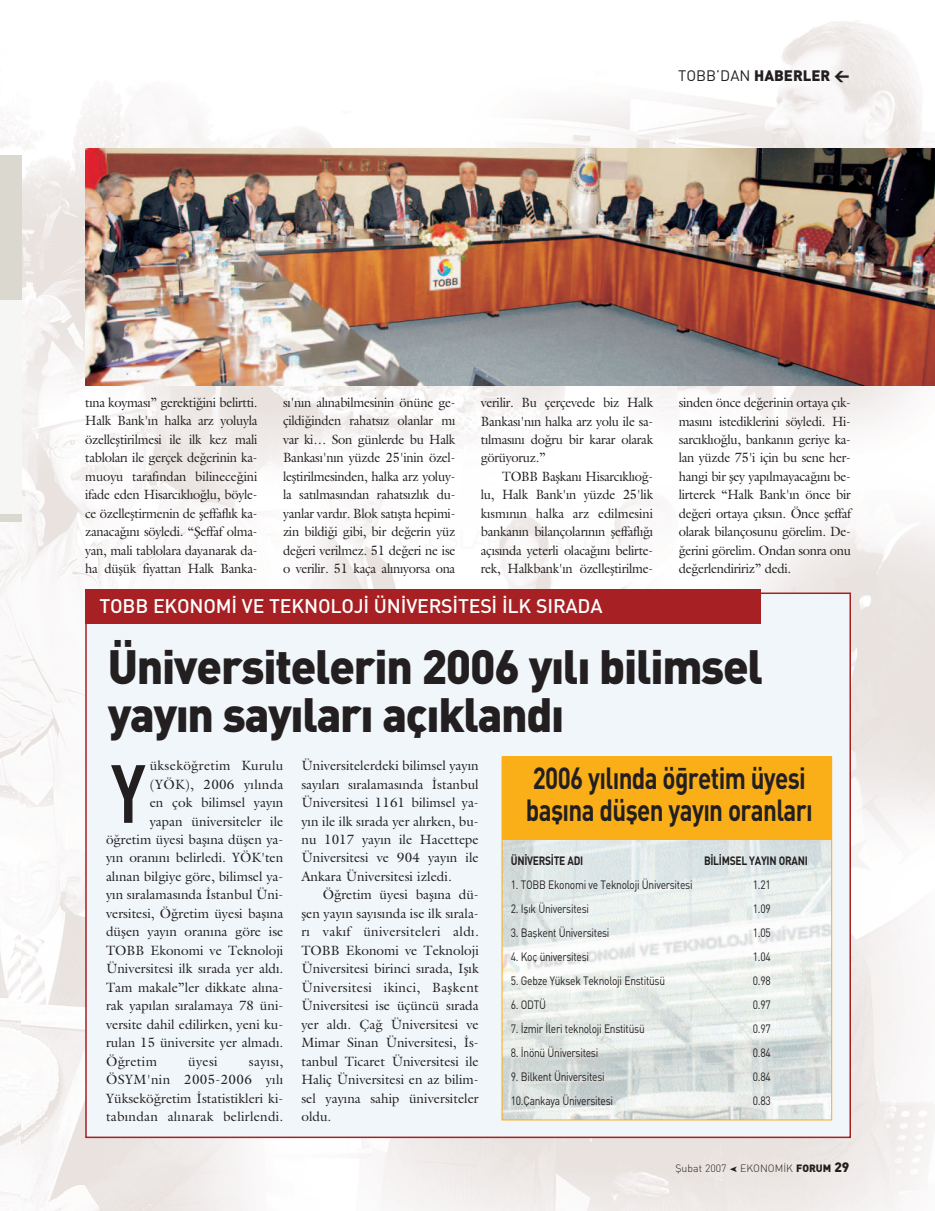
<style>
.page{position:relative;width:935px;height:1211px;background:#fff}
.page>*{position:absolute;margin:0;border:0;box-sizing:border-box;transform-origin:0 0}
.t1{font:81px "DINT Bold";color:#231f20;scale:.75 1}
.t2{font:47.55px/48.8px "DINT Black";letter-spacing:-.03em;color:#231f20}
.t3{font:700 30.15px "DI Nbek";letter-spacing:-.025em;color:#231f20;scale:.8 1}
.t4{font:19.5px "DINT Medium";letter-spacing:-.01em;color:#fff}
.t5{font:15px "DINT Black";color:#231f20}
.t6{font:13.5px/18.5px "Galliard Turk";color:#231f20;text-align:justify;scale:.96 1}
.t7{font:13.5px/18.5px "Galliard Turk";color:#231f20;text-align:justify}
.t8{font:13.5px "Galliard Turk";letter-spacing:.02em;color:#231f20}
.t9{font:12px "DINT";letter-spacing:-.025em;color:#231f20;scale:.85 1}
.t10{font:700 12px "DI Nbek";letter-spacing:-.025em;color:#231f20;scale:.85 1}
.t11{font:10.5px "DINT Light";color:#231f20}
.s1{font-family:"DINT"}
.s2{font-family:"DINT Black"}
.s3{font-family:"DINT Black";font-size:13.5px}
</style>
<div class="page">
<img style="left:0;top:127px;width:21px;height:1070px">
<img style="left:21px;top:21px;width:913px;height:1189px">
<img style="left:85px;top:149px;width:849px;height:236px">
<div style="left:86px;top:593px;width:764px;height:544px;background:#f0f6f9"></div>
<div style="left:0;top:155px;width:21px;height:366px;background:#dbd8d0"></div>
<div style="left:0;top:300px;width:21px;height:213px;background:#f6f6f4"></div>
<div style="left:85px;top:589px;width:675px;height:35px;background:#a72023"></div>
<img style="left:503px;top:839px;width:327px;height:279px">
<div style="left:502px;top:756px;width:329px;height:83px;background:#faaf18"></div>
<p class="t5" style="left:678px;top:70px;width:173px"><span class="s1">TOBB’DAN</span> HABERLER &lt;</p>
<p class="t6" style="left:85px;top:394px;width:181px">t›na koymas›” gerekti¤ini belirtti.<br>Halk Bank'›n halka arz yoluyla özellefltirilmesi ile ilk kez mali tablolar› ile gerçek de¤erinin ka&shy;muoyu taraf›ndan bilinece¤ini ifade eden Hisarc›kl›o¤lu, böyle&shy;ce özellefltirmenin de fleffafl›k ka&shy;zanaca¤›n› söyledi. “fieffaf olma&shy;yan, mali tablolara dayanarak da&shy;ha düflük fiyattan Halk Banka-</p>
<p class="t6" style="left:283px;top:394px;width:181px">s›'n›n al›nabilmesinin önüne ge&shy;çildi¤inden rahats›z olanlar m› var ki… Son günlerde bu Halk Bankas›'n›n yüzde 25'inin özel&shy;lefltirilmesinden, halka arz yoluy&shy;la sat›lmas›ndan rahats›zl›k du&shy;yanlar vard›r. Blok sat›flta hepimi&shy;zin bildi¤i gibi, bir de¤erin yüz de¤eri verilmez. 51 de¤eri ne ise o verilir. 51 kaça al›n›yorsa ona</p>
<p class="t6" style="left:481px;top:394px;width:181px">verilir. Bu çerçevede biz Halk Bankas›'n›n halka arz yolu ile sa&shy;t›lmas›n› do¤ru bir karar olarak görüyoruz.”</p>
<p class="t6" style="left:481px;top:468px;width:181px;text-indent:21px">TOBB Baflkan› Hisarc›kl›o¤- lu, Halk Bank'›n yüzde 25'lik k›sm›n›n halka arz edilmesini bankan›n bilançolar›n›n fleffafl›¤› aç›s›nda yeterli olaca¤›n› belirte&shy;rek, Halkbank'›n özellefltirilme-</p>
<h3 class="t4" style="left:99px;top:599px;width:504px">TOBB EKONOM‹ VE TEKNOLOJ‹ ÜN‹VERS‹TES‹ ‹LK SIRADA</h3>
<p class="t6" style="left:678px;top:394px;width:181px">sinden önce de¤erinin ortaya ç›k&shy;mas›n› istediklerini söyledi. Hi&shy;sarc›kl›o¤lu, bankan›n geriye ka&shy;lan yüzde 75'i için bu sene her&shy;hangi bir fley yap›lmayaca¤›n› be&shy;lirterek “Halk Bank'›n önce bir de¤eri ortaya ç›ks›n. Önce fleffaf olarak bilançosunu görelim. De-¤erini görelim. Ondan sonra onu de¤erlendiririz” dedi.</p>
<h2 class="t2" style="left:108px;top:646px;width:657px">Üniversitelerin 2006 y›l› bilimsel yay›n say›lar› aç›kland›</h2>
<p class="t8" style="left:150px;top:760px;width:135px">üksekö¤retim Kurulu</p>
<p class="t7" style="left:150px;top:776px;width:135px">(YÖK), 2006 y›l›nda</p>
<p class="t7" style="left:150px;top:794px;width:135px">en çok bilimsel yay›n</p>
<p class="t7" style="left:150px;top:813px;width:135px">yapan üniversiteler ile</p>
<p class="t7" style="left:106px;top:831px;width:179px">ö¤retim üyesi bafl›na düflen ya-</p>
<p class="t7" style="left:106px;top:850px;width:179px">y›n oran›n› belirledi. YÖK'ten</p>
<p class="t7" style="left:106px;top:868px;width:179px">al›nan bilgiye göre, bilimsel ya-</p>
<p class="t7" style="left:106px;top:887px;width:179px">y›n s›ralamas›nda ‹stanbul Üni-</p>
<p class="t7" style="left:106px;top:905px;width:179px">versitesi, Ö¤retim üyesi bafl›na</p>
<p class="t7" style="left:106px;top:924px;width:179px">düflen yay›n oran›na göre ise</p>
<p class="t7" style="left:106px;top:942px;width:179px">TOBB Ekonomi ve Teknoloji</p>
<p class="t7" style="left:106px;top:960px;width:179px">Üniversitesi ilk s›rada yer ald›.</p>
<p class="t7" style="left:106px;top:979px;width:179px">Tam makale”ler dikkate al›na-</p>
<p class="t7" style="left:106px;top:997px;width:179px">rak yap›lan s›ralamaya 78 üni-</p>
<p class="t7" style="left:106px;top:1016px;width:179px">versite dahil edilirken, yeni ku-</p>
<p class="t7" style="left:106px;top:1034px;width:179px">rulan 15 üniversite yer almad›.</p>
<p class="t7" style="left:106px;top:1053px;width:52px">Ö¤retim</p>
<p class="t7" style="left:188px;top:1053px;width:31px">üyesi</p>
<h1 class="t1" style="left:111px;top:765px;width:48px">Y</h1>
<p class="t7" style="left:106px;top:1053px;width:179px;text-indent:143px">say›s›, ÖSYM'nin 2005-2006 y›l› Yüksekö¤retim ‹statistikleri ki&shy;tab›ndan al›narak belirlendi.</p>
<p class="t7" style="left:301px;top:757px;width:179px">Üniversitelerdeki bilimsel yay›n say›lar› s›ralamas›nda ‹stanbul Üniversitesi 1161 bilimsel ya&shy;y›n ile ilk s›rada yer al›rken, bu&shy;nu 1017 yay›n ile Hacettepe Üniversitesi ve 904 yay›n ile Ankara Üniversitesi izledi.</p>
<p class="t7" style="left:301px;top:887px;width:179px;text-indent:21px">Ö¤retim üyesi bafl›na dü&shy;flen yay›n say›s›nda ise ilk s›rala&shy;r› vak›f üniversiteleri ald›.<br>TOBB Ekonomi ve Teknoloji Üniversitesi birinci s›rada, Ifl›k Üniversitesi ikinci, Baflkent Üniversitesi ise üçüncü s›rada yer ald›. Ça¤ Üniversitesi ve Mimar Sinan Üniversitesi, ‹s&shy;tanbul Ticaret Üniversitesi ile Haliç Üniversitesi en az bilim&shy;sel yay›na sahip üniversiteler oldu.</p>
<h3 class="t3" style="left:533px;top:767px;width:343px">2006 y›l›nda ö¤retim üyesi</h3>
<h3 class="t3" style="left:526px;top:799px;width:360px">bafl›na düflen yay›n oranlar›</h3>
<p class="t10" style="left:511px;top:856px;width:87px">ÜN‹VERS‹TE ADI</p>
<p class="t10" style="left:704px;top:856px;width:124px">B‹L‹MSEL YAYIN ORANI</p>
<p class="t9" style="left:511px;top:880px;width:215px">1. TOBB Ekonomi ve Teknoloji Üniversitesi</p>
<p class="t9" style="left:753px;top:880px;width:23px">1.21</p>
<p class="t9" style="left:511px;top:904px;width:93px">2. Ifl›k Üniversitesi</p>
<p class="t9" style="left:753px;top:904px;width:23px">1.09</p>
<p class="t9" style="left:511px;top:928px;width:118px">3. Baflkent Üniversitesi</p>
<p class="t9" style="left:753px;top:928px;width:23px">1.05</p>
<p class="t9" style="left:511px;top:952px;width:94px">4. Koç üniversitesi</p>
<p class="t9" style="left:753px;top:952px;width:23px">1.04</p>
<p class="t9" style="left:511px;top:976px;width:183px">5. Gebze Yüksek Teknoloji Enstitüsü</p>
<p class="t9" style="left:753px;top:976px;width:23px">0.98</p>
<p class="t9" style="left:511px;top:1000px;width:43px">6. ODTÜ</p>
<p class="t9" style="left:753px;top:1000px;width:23px">0.97</p>
<p class="t9" style="left:511px;top:1024px;width:159px">7. ‹zmir ‹leri teknoloji Enstitüsü</p>
<p class="t9" style="left:753px;top:1024px;width:23px">0.97</p>
<p class="t9" style="left:511px;top:1048px;width:104px">8. ‹nönü Üniversitesi</p>
<p class="t9" style="left:753px;top:1048px;width:23px">0.84</p>
<p class="t9" style="left:511px;top:1072px;width:112px">9. Bilkent Üniversitesi</p>
<p class="t9" style="left:753px;top:1072px;width:23px">0.84</p>
<p class="t9" style="left:511px;top:1096px;width:122px">10.Çankaya Üniversitesi</p>
<p class="t9" style="left:753px;top:1096px;width:23px">0.83</p>
<p class="t11" style="left:675px;top:1164px;width:175px">fiubat 2007 ● EKONOM‹K <span class="s2">FORUM</span> <span class="s3">29</span></p>
</div>
